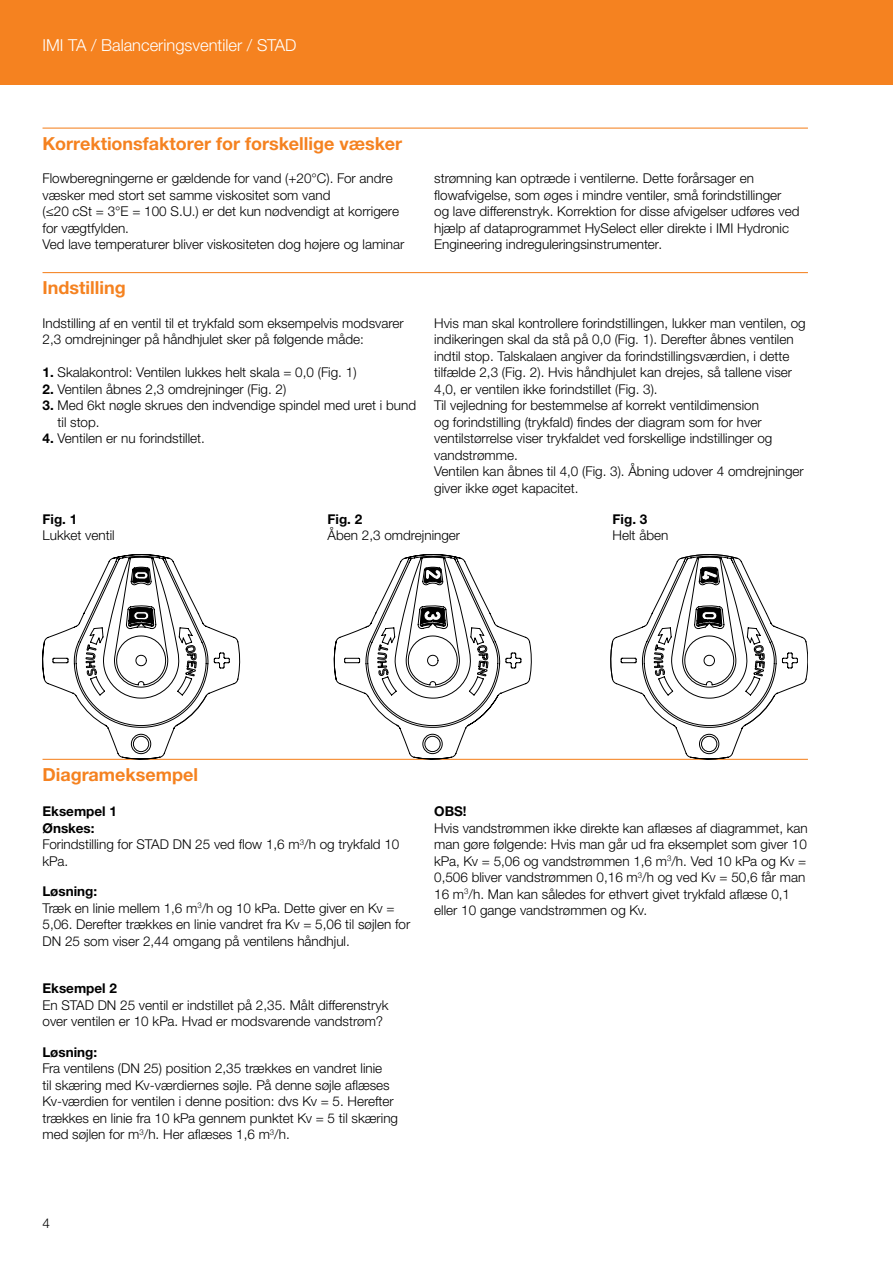
<style>
.page{position:relative;width:893px;height:1263px;background:#fff}
.page>*{position:absolute;margin:0;border:0;box-sizing:border-box;transform-origin:0 0}
.t1{font:700 18px "Helvetica Neue LTW1 G";color:#f58220}
.t2{font:300 16.5px "Helvetica Neue LTW1 G";color:#fff}
.t3{font:300 13.5px/16.5px "Helvetica Neue LTW1 G";color:#000}
.t4{font:700 13.5px "Helvetica Neue LTW1 G";color:#000}
.s1{font-weight:700}
</style>
<div class="page">
<div style="left:0;top:0;width:893px;height:85px;background:#f58220"></div>
<hr style="left:43px;top:128px;width:765px;height:1px;background:#f58220">
<hr style="left:43px;top:272px;width:765px;height:1px;background:#f58220">
<hr style="left:43px;top:759px;width:765px;height:1px;background:#f58220">
<svg style="left:43px;top:554px;width:197px;height:205px"></svg>
<svg style="left:334px;top:554px;width:86px;height:205px"></svg>
<svg style="left:420px;top:554px;width:388px;height:205px"></svg>
<svg style="left:610px;top:554px;width:168px;height:172px"></svg>
<svg style="left:423px;top:734px;width:19px;height:20px"></svg>
<div style="left:423px;top:734px;width:19px;height:20px;border:1px solid #000;border-radius:50%"></div>
<div style="left:425px;top:736px;width:15px;height:16px;background:#fff;border-radius:50%"></div>
<div style="left:425px;top:736px;width:15px;height:16px;border:1px solid #000;border-radius:50%"></div>
<svg style="left:699px;top:734px;width:20px;height:20px"></svg>
<div style="left:699px;top:734px;width:20px;height:20px;border:1px solid #000;border-radius:50%"></div>
<div style="left:701px;top:736px;width:16px;height:16px;background:#fff;border-radius:50%"></div>
<div style="left:701px;top:736px;width:16px;height:16px;border:1px solid #000;border-radius:50%"></div>
<svg style="left:131px;top:734px;width:20px;height:20px"></svg>
<div style="left:131px;top:734px;width:20px;height:20px;border:1px solid #000;border-radius:50%"></div>
<div style="left:133px;top:736px;width:16px;height:16px;background:#fff;border-radius:50%"></div>
<div style="left:133px;top:736px;width:16px;height:16px;border:1px solid #000;border-radius:50%"></div>
<p class="t2" style="left:43px;top:35px;width:256px">IMI TA / Balanceringsventiler / STAD</p>
<h1 class="t1" style="left:43px;top:132px;width:361px">Korrektionsfaktorer for forskellige væsker</h1>
<p class="t3" style="left:43px;top:170px;width:363px">Flowberegningerne er gældende for vand (+20°C). For andre væsker med stort set samme viskositet som vand<br>(≤20 cSt = 3°E = 100 S.U.) er det kun nødvendigt at korrigere for vægtfylden.<br>Ved lave temperaturer bliver viskositeten dog højere og laminar</p>
<p class="t3" style="left:434px;top:170px;width:367px">strømning kan optræde i ventilerne. Dette forårsager en flowafvigelse, som øges i mindre ventiler, små forindstillinger og lave differenstryk. Korrektion for disse afvigelser udføres ved hjælp af dataprogrammet HySelect eller direkte i IMI Hydronic Engineering indreguleringsinstrumenter.</p>
<h1 class="t1" style="left:43px;top:277px;width:85px">Indstilling</h1>
<p class="t3" style="left:43px;top:315px;width:363px">Indstilling af en ventil til et trykfald som eksempelvis modsvarer<br>2,3 omdrejninger på håndhjulet sker på følgende måde:</p>
<p class="t3" style="left:43px;top:364px;width:316px"><span class="s1">1.</span> Skalakontrol: Ventilen lukkes helt skala = 0,0 (Fig. 1)</p>
<p class="t3" style="left:43px;top:381px;width:245px"><span class="s1">2.</span> Ventilen åbnes 2,3 omdrejninger (Fig. 2)</p>
<p class="t3" style="left:58px;top:397px;width:360px;text-indent:-15px"><span class="s1">3.</span> Med 6kt nøgle skrues den indvendige spindel med uret i bund til stop.</p>
<p class="t3" style="left:43px;top:430px;width:164px"><span class="s1">4.</span> Ventilen er nu forindstillet.</p>
<p class="t3" style="left:434px;top:315px;width:373px">Hvis man skal kontrollere forindstillingen, lukker man ventilen, og indikeringen skal da stå på 0,0 (Fig. 1). Derefter åbnes ventilen indtil stop. Talskalaen angiver da forindstillingsværdien, i dette tilfælde 2,3 (Fig. 2). Hvis håndhjulet kan drejes, så tallene viser 4,0, er ventilen ikke forindstillet (Fig. 3).<br>Til vejledning for bestemmelse af korrekt ventildimension<br>og forindstilling (trykfald) findes der diagram som for hver ventilstørrelse viser trykfaldet ved forskellige indstillinger og vandstrømme.<br>Ventilen kan åbnes til 4,0 (Fig. 3). Åbning udover 4 omdrejninger giver ikke øget kapacitet.</p>
<p class="t4" style="left:43px;top:510px;width:36px">Fig. 1</p>
<p class="t4" style="left:328px;top:510px;width:36px">Fig. 2</p>
<p class="t4" style="left:613px;top:510px;width:36px">Fig. 3</p>
<p class="t3" style="left:43px;top:527px;width:74px">Lukket ventil</p>
<p class="t3" style="left:328px;top:527px;width:134px">Åben 2,3 omdrejninger</p>
<p class="t3" style="left:613px;top:527px;width:57px">Helt åben</p>
<h1 class="t1" style="left:43px;top:763px;width:157px">Diagrameksempel</h1>
<p class="t3" style="left:43px;top:803px;width:358px"><span class="s1">Eksempel 1<br>Ønskes:<br></span>Forindstilling for STAD DN 25 ved flow 1,6 m<sup>3</sup>/h og trykfald 10 kPa.</p>
<p class="t3" style="left:43px;top:883px;width:369px"><span class="s1">Løsning:<br></span>Træk en linie mellem 1,6 m<sup>3</sup>/h og 10 kPa. Dette giver en Kv = 5,06. Derefter trækkes en linie vandret fra Kv = 5,06 til søjlen for DN 25 som viser 2,44 omgang på ventilens håndhjul.</p>
<p class="t4" style="left:43px;top:980px;width:76px">Eksempel 2</p>
<p class="t3" style="left:43px;top:996px;width:347px">En STAD DN 25 ventil er indstillet på 2,35. Målt differenstryk over ventilen er 10 kPa. Hvad er modsvarende vandstrøm?</p>
<p class="t4" style="left:43px;top:1044px;width:56px">Løsning:</p>
<p class="t3" style="left:43px;top:1060px;width:357px">Fra ventilens (DN 25) position 2,35 trækkes en vandret linie<br>til skæring med Kv-værdiernes søjle. På denne søjle aflæses Kv-værdien for ventilen i denne position: dvs Kv = 5. Herefter trækkes en linie fra 10 kPa gennem punktet Kv = 5 til skæring med søjlen for m<sup>3</sup>/h. Her aflæses 1,6 m<sup>3</sup>/h.</p>
<p class="t4" style="left:434px;top:803px;width:34px">OBS!</p>
<p class="t3" style="left:434px;top:819px;width:375px">Hvis vandstrømmen ikke direkte kan aflæses af diagrammet, kan man gøre følgende: Hvis man går ud fra eksemplet som giver 10 kPa, Kv = 5,06 og vandstrømmen 1,6 m<sup>3</sup>/h. Ved 10 kPa og Kv = 0,506 bliver vandstrømmen 0,16 m<sup>3</sup>/h og ved Kv = 50,6 får man 16 m<sup>3</sup>/h. Man kan således for ethvert givet trykfald aflæse 0,1 eller 10 gange vandstrømmen og Kv.</p>
<p class="t3" style="left:43px;top:1215px;width:9px">4</p>
</div>
